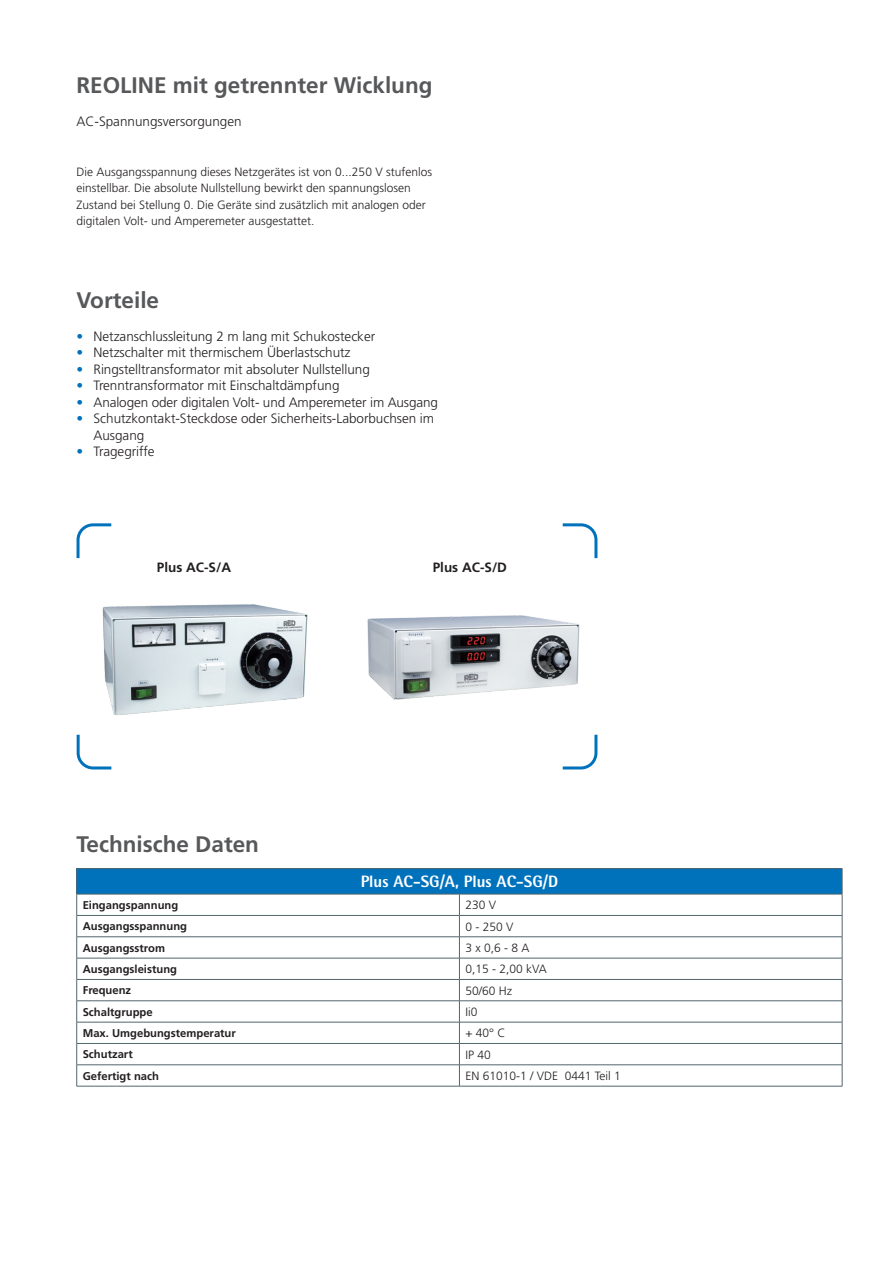
<style>
.page{position:relative;width:893px;height:1263px;background:#fff}
.page>*{position:absolute;margin:0;border:0;box-sizing:border-box;transform-origin:0 0}
.Headline_Unterseiten{font:700 22.5px "Frutiger";color:#57585a}
.t1{font:800 16.5px "Rotis Semi Sans Pro";color:#fff}
.Fließtext_linksbündi{font:300 13.5px/16.5px "Frutiger";letter-spacing:-.005em;color:#231f20}
.Fließtext_linksbündi-2{font:700 13.5px "Frutiger";color:#231f20}
.Fließtext_Tabelle_li{font:300 12px/16.5px "Frutiger";color:#231f20}
.Fließtext_Tabelle_li-2{font:700 11.25px "Frutiger";color:#231f20}
.s1{color:#0072bc}
</style>
<div class="page">
<svg style="left:76px;top:523px;width:36px;height:36px"></svg>
<svg style="left:562px;top:523px;width:36px;height:36px"></svg>
<svg style="left:562px;top:734px;width:36px;height:36px"></svg>
<svg style="left:76px;top:734px;width:36px;height:36px"></svg>
<img style="left:95px;top:604px;width:213px;height:137px">
<img style="left:367px;top:615px;width:224px;height:121px">
<div style="left:77px;top:868px;width:765px;height:26px;background:#0072bc"></div>
<hr style="left:77px;top:868px;width:382px;height:1px;background:#53656e">
<hr style="left:459px;top:868px;width:383px;height:1px;background:#53656e">
<hr style="left:77px;top:894px;width:382px;height:1px;background:#53656e">
<hr style="left:459px;top:894px;width:383px;height:1px;background:#53656e">
<hr style="left:77px;top:915px;width:382px;height:1px;background:#53656e">
<hr style="left:459px;top:915px;width:383px;height:1px;background:#53656e">
<hr style="left:77px;top:936px;width:382px;height:1px;background:#53656e">
<hr style="left:459px;top:936px;width:383px;height:1px;background:#53656e">
<hr style="left:77px;top:958px;width:382px;height:1px;background:#53656e">
<hr style="left:459px;top:958px;width:383px;height:1px;background:#53656e">
<hr style="left:77px;top:979px;width:382px;height:1px;background:#53656e">
<hr style="left:459px;top:979px;width:383px;height:1px;background:#53656e">
<hr style="left:77px;top:1000px;width:382px;height:1px;background:#53656e">
<hr style="left:459px;top:1000px;width:383px;height:1px;background:#53656e">
<hr style="left:77px;top:1022px;width:382px;height:1px;background:#53656e">
<hr style="left:459px;top:1022px;width:383px;height:1px;background:#53656e">
<hr style="left:77px;top:1043px;width:382px;height:1px;background:#53656e">
<hr style="left:459px;top:1043px;width:383px;height:1px;background:#53656e">
<hr style="left:77px;top:1064px;width:382px;height:1px;background:#53656e">
<svg style="left:76px;top:869px;width:1px;height:217px"></svg>
<hr style="left:459px;top:1064px;width:383px;height:1px;background:#53656e">
<svg style="left:459px;top:894px;width:1px;height:192px"></svg>
<svg style="left:842px;top:869px;width:1px;height:217px"></svg>
<hr style="left:77px;top:1086px;width:382px;height:1px;background:#53656e">
<hr style="left:459px;top:1086px;width:383px;height:1px;background:#53656e">
<p class="Headline_Unterseiten" style="left:77px;top:72px;width:357px">REOLINE mit getrennter Wicklung</p>
<p class="Fließtext_linksbündi" style="left:77px;top:113px;width:167px">AC-Spannungsversorgungen</p>
<p class="Fließtext_Tabelle_li" style="left:77px;top:163px;width:357px">Die Ausgangsspannung dieses Netzgerätes ist von 0...250 V stufenlos einstellbar. Die absolute Nullstellung bewirkt den spannungslosen Zustand bei Stellung 0. Die Geräte sind zusätzlich mit analogen oder digitalen Volt- und Amperemeter ausgestattet.</p>
<p class="Headline_Unterseiten" style="left:77px;top:286px;width:84px">Vorteile</p>
<p class="Fließtext_linksbündi" style="left:77px;top:328px;width:300px"><span class="s1">•</span> Netzanschlussleitung 2 m lang mit Schukostecker</p>
<p class="Fließtext_linksbündi" style="left:77px;top:344px;width:276px"><span class="s1">•</span> Netzschalter mit thermischem Überlastschutz</p>
<p class="Fließtext_linksbündi" style="left:77px;top:361px;width:295px"><span class="s1">•</span> Ringstelltransformator mit absoluter Nullstellung</p>
<p class="Fließtext_linksbündi" style="left:77px;top:377px;width:264px"><span class="s1">•</span> Trenntransformator mit Einschaltdämpfung</p>
<p class="Fließtext_linksbündi" style="left:77px;top:394px;width:363px"><span class="s1">•</span> Analogen oder digitalen Volt- und Amperemeter im Ausgang</p>
<p class="Fließtext_linksbündi" style="left:94px;top:410px;width:342px;text-indent:-17px"><span class="s1">•</span> Schutzkontakt-Steckdose oder Sicherheits-Laborbuchsen im<br>Ausgang</p>
<p class="Fließtext_linksbündi" style="left:77px;top:443px;width:80px"><span class="s1">•</span> Tragegriffe</p>
<p class="Fließtext_linksbündi-2" style="left:157px;top:559px;width:76px">Plus AC-S/A</p>
<p class="Fließtext_linksbündi-2" style="left:433px;top:559px;width:76px">Plus AC-S/D</p>
<p class="Headline_Unterseiten" style="left:77px;top:831px;width:184px">Technische Daten</p>
<p class="t1" style="left:361px;top:871px;width:199px">Plus AC-SG/A, Plus AC-SG/D</p>
<p class="Fließtext_Tabelle_li-2" style="left:83px;top:898px;width:97px">Eingangspannung</p>
<p class="Fließtext_Tabelle_li" style="left:465px;top:897px;width:32px">230 V</p>
<p class="Fließtext_Tabelle_li-2" style="left:83px;top:920px;width:106px">Ausgangsspannung</p>
<p class="Fließtext_Tabelle_li" style="left:465px;top:918px;width:50px">0 - 250 V</p>
<p class="Fließtext_Tabelle_li-2" style="left:83px;top:941px;width:84px">Ausgangsstrom</p>
<p class="Fließtext_Tabelle_li" style="left:465px;top:940px;width:66px">3 x 0,6 - 8 A</p>
<p class="Fließtext_Tabelle_li-2" style="left:83px;top:962px;width:96px">Ausgangsleistung</p>
<p class="Fließtext_Tabelle_li" style="left:465px;top:961px;width:83px">0,15 - 2,00 kVA</p>
<p class="Fließtext_Tabelle_li-2" style="left:83px;top:984px;width:50px">Frequenz</p>
<p class="Fließtext_Tabelle_li" style="left:465px;top:982px;width:48px">50/60 Hz</p>
<p class="Fließtext_Tabelle_li-2" style="left:83px;top:1005px;width:72px">Schaltgruppe</p>
<p class="Fließtext_Tabelle_li" style="left:465px;top:1004px;width:13px">Ii0</p>
<p class="Fließtext_Tabelle_li-2" style="left:83px;top:1026px;width:155px">Max. Umgebungstemperatur</p>
<p class="Fließtext_Tabelle_li" style="left:465px;top:1025px;width:42px">+ 40° C</p>
<p class="Fließtext_Tabelle_li-2" style="left:83px;top:1048px;width:52px">Schutzart</p>
<p class="Fließtext_Tabelle_li" style="left:465px;top:1046px;width:27px">IP 40</p>
<p class="Fließtext_Tabelle_li-2" style="left:83px;top:1069px;width:78px">Gefertigt nach</p>
<p class="Fließtext_Tabelle_li" style="left:465px;top:1068px;width:157px">EN 61010-1 / VDE 0441 Teil 1</p>
</div>
